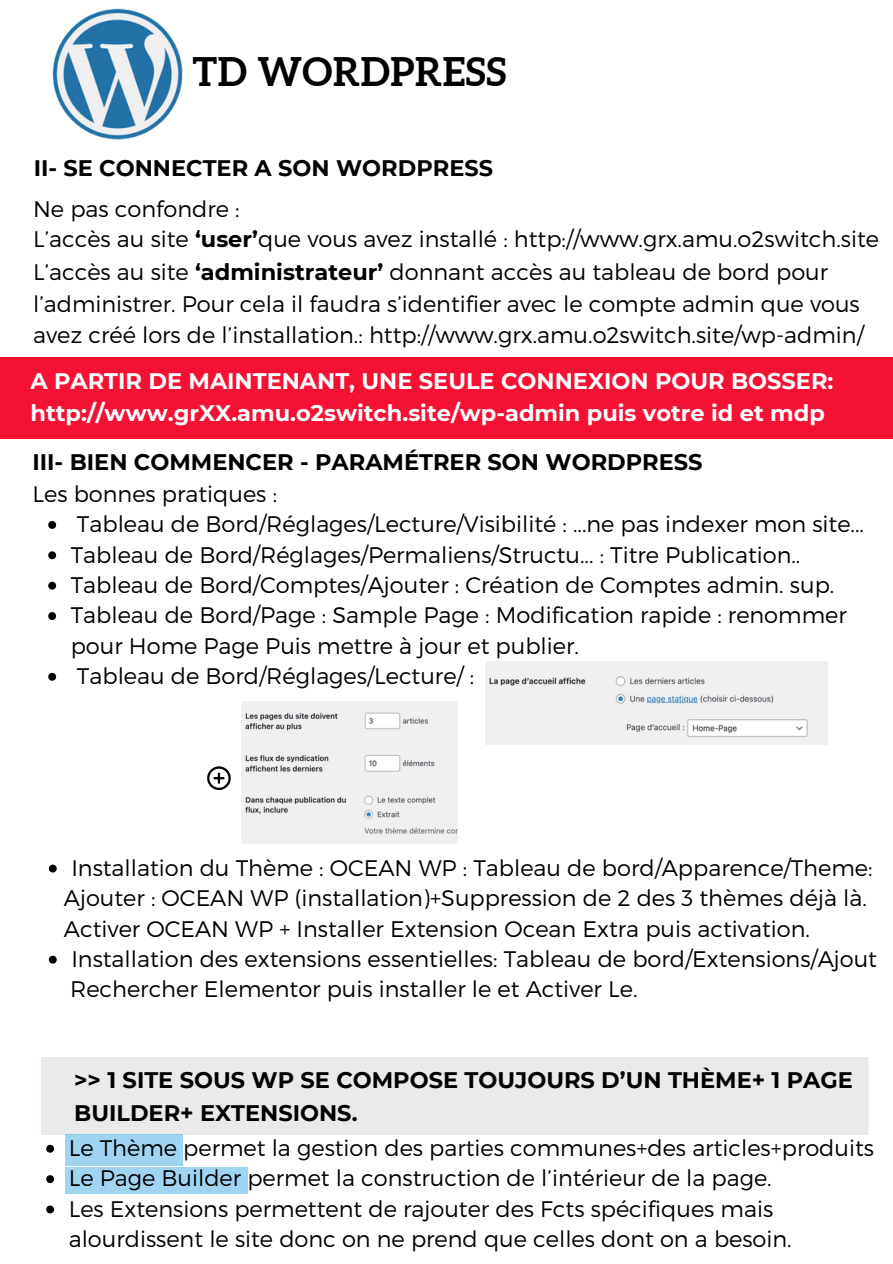
<style>
.page{position:relative;width:893px;height:1264px;background:#fff}
.page>*{position:absolute;margin:0;border:0;box-sizing:border-box;transform-origin:0 0}
.t1{font:700 39.3px "Aleo";letter-spacing:.015em;color:#000}
.t2{font:300 22.5px/30.3px "Montserrat";color:#000}
.t3{font:700 22.5px/32.5px "Montserrat";color:#000}
.t4{font:700 22.5px "Montserrat";color:#fffefe}
.s1{font-weight:700}
</style>
<div class="page">
<img style="left:52px;top:8px;width:131px;height:132px">
<div style="left:156px;top:424px;width:149px;height:15px;background:#f51132"></div>
<img style="left:485px;top:661px;width:342px;height:83px">
<svg style="left:207px;top:766px;width:24px;height:24px"></svg>
<img style="left:241px;top:701px;width:216px;height:143px">
<div style="left:65px;top:1134px;width:117px;height:32px;background:#9fd5f0"></div>
<div style="left:65px;top:1167px;width:182px;height:26px;background:#9fd5f0"></div>
<div style="left:0;top:357px;width:892px;height:81px;background:#f51132"></div>
<svg style="left:48px;top:521px;width:8px;height:8px"></svg>
<svg style="left:48px;top:551px;width:8px;height:8px"></svg>
<svg style="left:48px;top:581px;width:8px;height:8px"></svg>
<svg style="left:48px;top:612px;width:8px;height:8px"></svg>
<svg style="left:48px;top:672px;width:8px;height:8px"></svg>
<svg style="left:49px;top:864px;width:8px;height:8px"></svg>
<svg style="left:49px;top:955px;width:8px;height:8px"></svg>
<svg style="left:46px;top:1144px;width:8px;height:8px"></svg>
<svg style="left:46px;top:1175px;width:8px;height:7px"></svg>
<svg style="left:46px;top:1205px;width:8px;height:8px"></svg>
<p class="t1" style="left:192px;top:49px;width:315px">TD WORDPRESS</p>
<p class="t3" style="left:34px;top:152px;width:461px">II- SE CONNECTER A SON WORDPRESS</p>
<p class="t2" style="left:33px;top:192px;width:208px">Ne pas confondre :</p>
<p class="t2" style="left:33px;top:223px;width:847px">L’accès au site <span class="s1">‘user’</span>que vous avez installé : http://www.grx.amu.o2switch.site</p>
<p class="t2" style="left:33px;top:254px;width:828px;line-height:32.5px">L’accès au site <span class="s1">‘administrateur’</span> donnant accès au tableau de bord pour l’administrer. Pour cela il faudra s’identifier avec le compte admin que vous</p>
<p class="t2" style="left:33px;top:318px;width:832px">avez créé lors de l’installation.: http://www.grx.amu.o2switch.site/wp-admin/</p>
<p class="t4" style="left:30px;top:367px;width:804px">A PARTIR DE MAINTENANT, UNE SEULE CONNEXION POUR BOSSER:</p>
<p class="t4" style="left:30px;top:399px;width:795px">http://www.grXX.amu.o2switch.site/wp-admin puis votre id et mdp</p>
<p class="t3" style="left:32px;top:446px;width:671px">III- BIEN COMMENCER - PARAMÉTRER SON WORDPRESS</p>
<p class="t2" style="left:32px;top:477px;width:246px">Les bonnes pratiques :</p>
<p class="t2" style="left:77px;top:508px;width:788px">Tableau de Bord/Réglages/Lecture/Visibilité : ...ne pas indexer mon site...</p>
<p class="t2" style="left:71px;top:538px;width:731px">Tableau de Bord/Réglages/Permaliens/Structu... : Titre Publication..</p>
<p class="t2" style="left:71px;top:568px;width:765px">Tableau de Bord/Comptes/Ajouter : Création de Comptes admin. sup.</p>
<p class="t2" style="left:71px;top:599px;width:777px">Tableau de Bord/Page : Sample Page : Modification rapide : renommer pour Home Page Puis mettre à jour et publier.</p>
<p class="t2" style="left:77px;top:659px;width:399px">Tableau de Bord/Réglages/Lecture/ :</p>
<p class="t2" style="left:71px;top:851px;width:802px">Installation du Thème : OCEAN WP : Tableau de bord/Apparence/Theme:</p>
<p class="t2" style="left:64px;top:882px;width:804px">Ajouter : OCEAN WP (installation)+Suppression de 2 des 3 thèmes déjà là.</p>
<p class="t2" style="left:64px;top:912px;width:747px">Activer OCEAN WP + Installer Extension Ocean Extra puis activation.</p>
<p class="t2" style="left:70px;top:973px;width:569px">Rechercher Elementor puis installer le et Activer Le.</p>
<p class="t2" style="left:71px;top:942px;width:807px">Installation des extensions essentielles: Tableau de bord/Extensions/Ajout</p>
<p class="t3" style="left:74px;top:1063px;width:780px">&gt;&gt; 1 SITE SOUS WP SE COMPOSE TOUJOURS D’UN THÈME+ 1 PAGE<br>BUILDER+ EXTENSIONS.</p>
<p class="t2" style="left:69px;top:1131px;width:806px">Le Thème permet la gestion des parties communes+des articles+produits</p>
<p class="t2" style="left:69px;top:1162px;width:704px">Le Page Builder permet la construction de l’intérieur de la page.</p>
<p class="t2" style="left:69px;top:1192px;width:724px">Les Extensions permettent de rajouter des Fcts spécifiques mais alourdissent le site donc on ne prend que celles dont on a besoin.</p>
</div>
